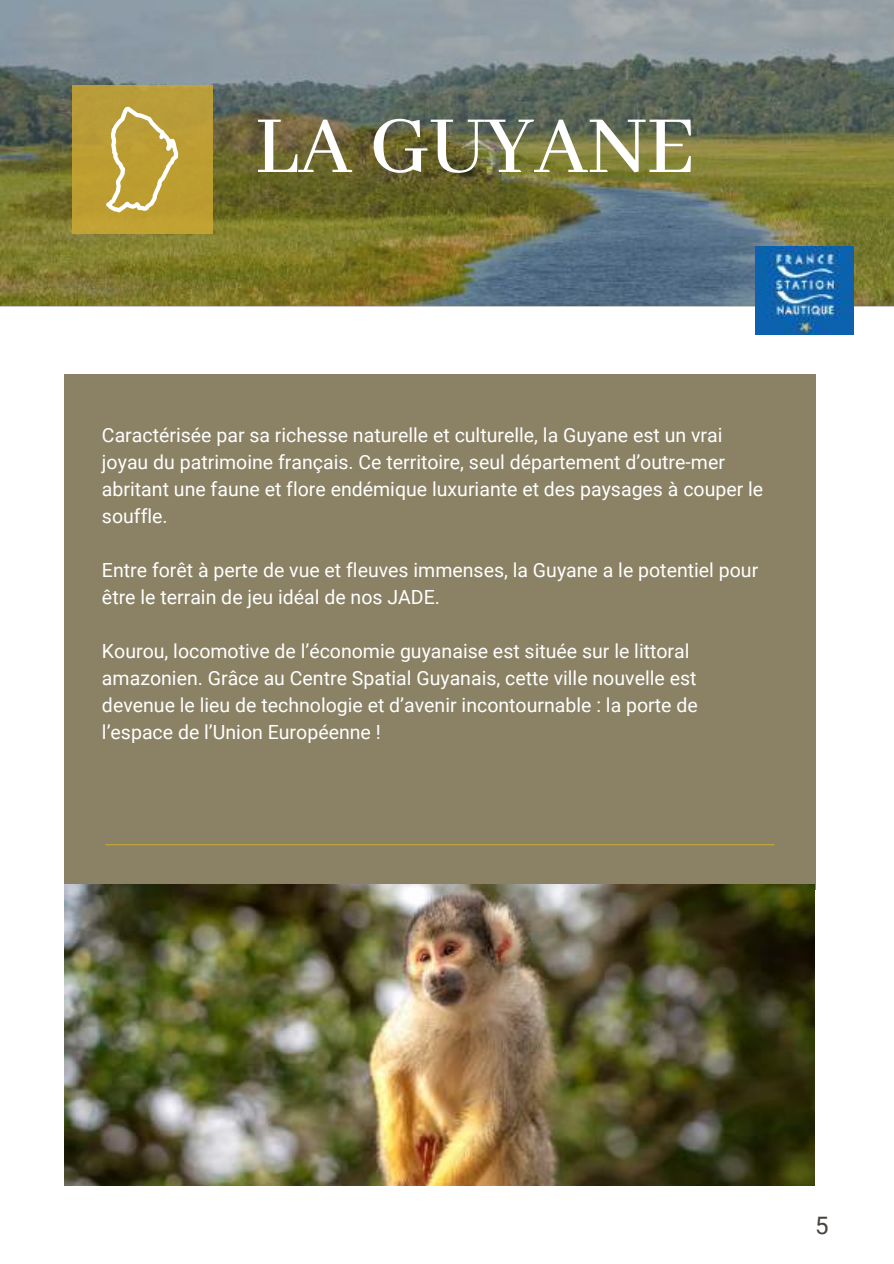
<style>
.page{position:relative;width:894px;height:1264px;background:#fff}
.page>*{position:absolute;margin:0;border:0;box-sizing:border-box;transform-origin:0 0}
.t1{font:500 89.4px "Abhaya Libre";color:#fff}
.t2{font:24px "Roboto";color:#46433a}
.t3{font:19.5px/27px "Roboto";color:#fff}
</style>
<div class="page">
<svg style="left:0;top:0;width:893px;height:307px;background:#767c60"></svg>
<div style="left:64px;top:374px;width:751px;height:515px;background:#8b8164"></div>
<hr style="left:106px;top:844px;width:667px;height:1px;background:#cca833">
<div style="left:72px;top:86px;width:140px;height:148px;background:#bb9e33"></div>
<svg style="left:106px;top:107px;width:72px;height:105px"></svg>
<img style="left:755px;top:246px;width:98px;height:88px">
<img style="left:64px;top:884px;width:750px;height:301px">
<h1 class="t1" style="left:255px;top:97px;width:441px">LA GUYANE</h1>
<p class="t3" style="left:102px;top:422px;width:662px">Caractérisée par sa richesse naturelle et culturelle, la Guyane est un vrai joyau du patrimoine français. Ce territoire, seul département d’outre-mer abritant une faune et flore endémique luxuriante et des paysages à couper le souffle.</p>
<p class="t3" style="left:102px;top:557px;width:657px">Entre forêt à perte de vue et fleuves immenses, la Guyane a le potentiel pour être le terrain de jeu idéal de nos JADE.</p>
<p class="t3" style="left:102px;top:638px;width:597px">Kourou, locomotive de l’économie guyanaise est située sur le littoral amazonien. Grâce au Centre Spatial Guyanais, cette ville nouvelle est devenue le lieu de technologie et d’avenir incontournable : la porte de l’espace de l’Union Européenne !</p>
<p class="t2" style="left:815px;top:1212px;width:15px">5</p>
</div>
